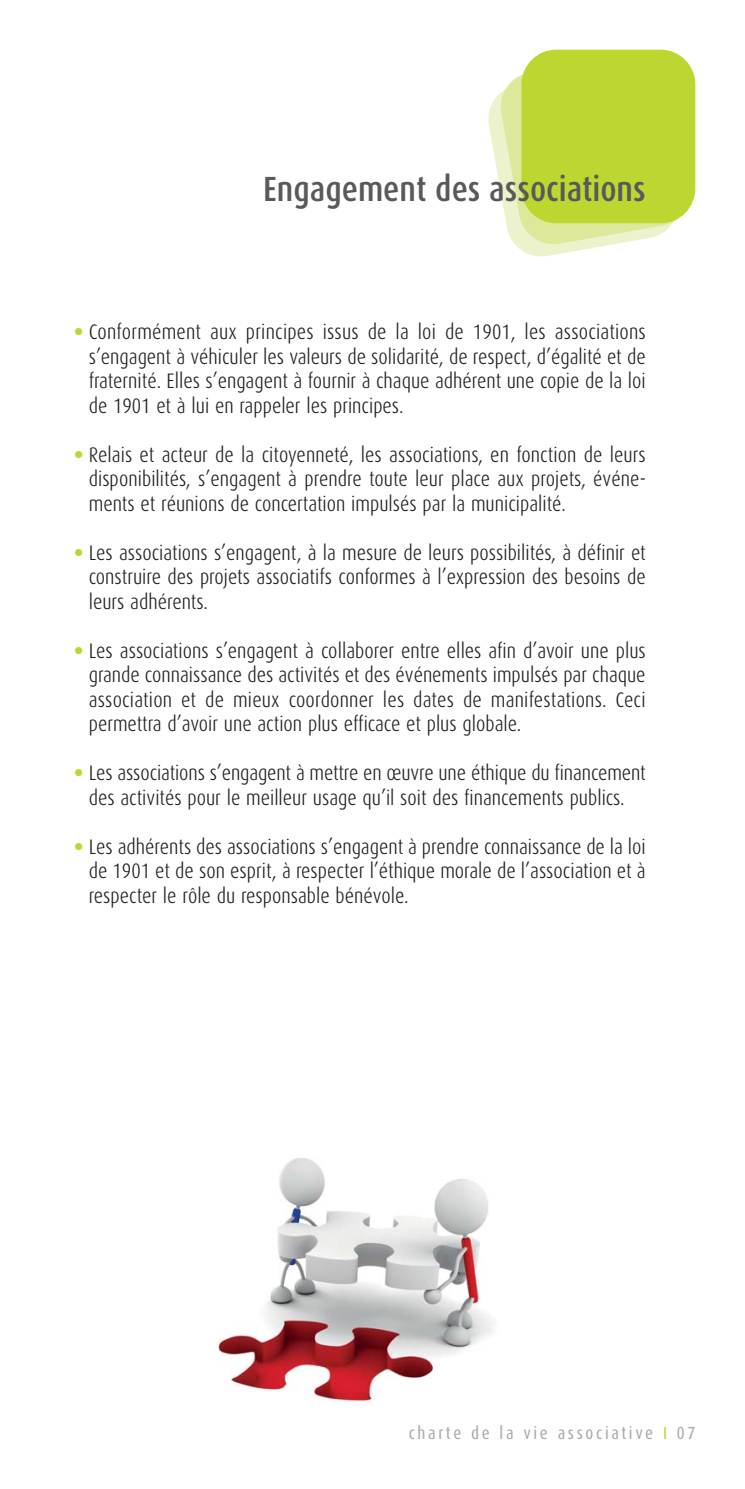
<style>
.page{position:relative;width:745px;height:1489px;background:#fff}
.page>*{position:absolute;margin:0;border:0;box-sizing:border-box;transform-origin:0 0}
.t1{font:500 35px "Dax Condensed";color:#58595b}
.t2{font:300 21px/24.5px "Dax Condensed";color:#231f20;text-align:justify}
.t3{font:17.5px "Dax Condensed";letter-spacing:.15em;color:#a7a9ac}
.s1{font-weight:900;color:#bed730}
.s2{color:#bed730}
</style>
<div class="page">
<svg style="left:488px;top:51px;width:205px;height:206px"></svg>
<div style="left:521px;top:50px;width:173px;height:173px;background:#bed730;border-radius:35px"></div>
<img style="left:217px;top:1158px;width:277px;height:245px">
<h1 class="t1" style="left:263px;top:174px;width:384px">Engagement des associations</h1>
<p class="t2" style="left:89px;top:321px;width:558px;text-indent:-14px"><span class="s1">•</span> Conformément aux principes issus de la loi de 1901, les associations s’engagent à véhiculer les valeurs de solidarité, de respect, d’égalité et de fraternité. Elles s’engagent à fournir à chaque adhérent une copie de la loi de 1901 et à lui en rappeler les principes.</p>
<p class="t2" style="left:89px;top:443px;width:558px;text-indent:-14px"><span class="s1">•</span> Relais et acteur de la citoyenneté, les associations, en fonction de leurs disponibilités, s’engagent à prendre toute leur place aux projets, événe&shy;ments et réunions de concertation impulsés par la municipalité.</p>
<p class="t2" style="left:89px;top:541px;width:558px;text-indent:-14px"><span class="s1">•</span> Les associations s’engagent, à la mesure de leurs possibilités, à définir et construire des projets associatifs conformes à l’expression des besoins de leurs adhérents.</p>
<p class="t2" style="left:89px;top:639px;width:558px;text-indent:-14px"><span class="s1">•</span> Les associations s’engagent à collaborer entre elles afin d’avoir une plus grande connaissance des activités et des événements impulsés par chaque association et de mieux coordonner les dates de manifestations. Ceci permettra d’avoir une action plus efficace et plus globale.</p>
<p class="t2" style="left:74px;top:762px;width:572px;text-align:center"><span class="s1">•</span> Les associations s’engagent à mettre en œuvre une éthique du financement des activités pour le meilleur usage qu’il soit des financements publics.</p>
<p class="t2" style="left:89px;top:835px;width:558px;text-indent:-14px"><span class="s1">•</span> Les adhérents des associations s’engagent à prendre connaissance de la loi de 1901 et de son esprit, à respecter l’éthique morale de l’association et à respecter le rôle du responsable bénévole.</p>
<p class="t3" style="left:408px;top:1425px;width:288px">charte de la vie associative <span class="s2">I</span> 07</p>
</div>
